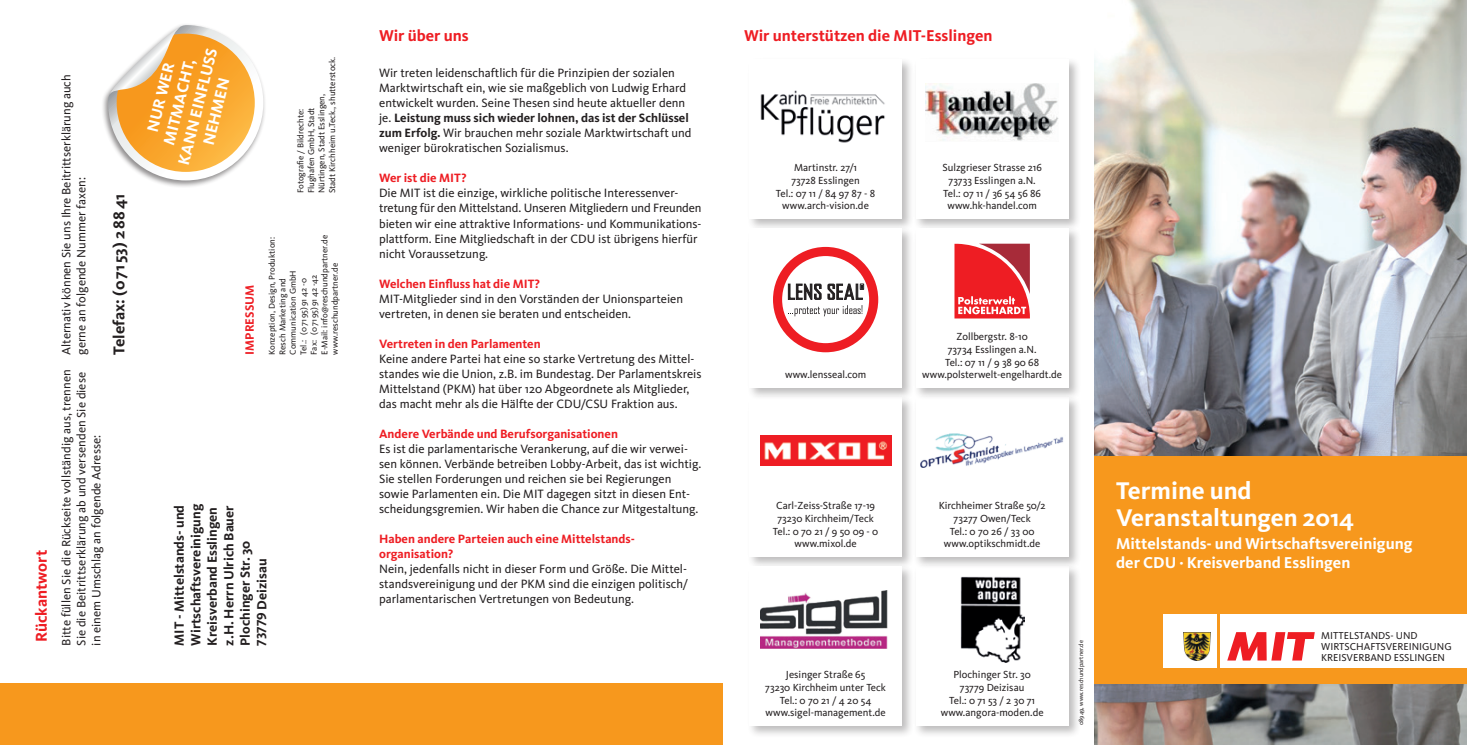
<style>
.page{position:relative;width:1467px;height:745px;background:#fff}
.page>*{position:absolute;margin:0;border:0;box-sizing:border-box;transform-origin:0 0}
.t1{font:700 25px/26.2px "CDU Kievit";color:#fff}
.t2{font:700 16.38px/19.1px "CDU Kievit";color:#fff;text-align:center}
.t3{font:700 16.25px "CDU Kievit";color:#fff}
.t4{font:700 16.25px "CDU Kievit";color:#ee1d23}
.t5{font:700 16.25px "CDU Kievit";color:#231f20}
.t6{font:700 13.75px/16.5px "CDU Kievit";color:#231f20;text-align:justify}
.t7{font:12.5px/15px "CDU Kievit";color:#231f20}
.mitglieder_beschreib{font:700 12.5px/15px "CDU Kievit";color:#ee1d23}
.t8{font:10.62px "CDU Kievit";color:#231f20}
.t9{font:10.38px/10.8px "CDU Kievit";color:#231f20}
.mitglieder_beschreib-2{font:8.75px/10.5px "CDU Kievit";color:#231f20}
.mitglieder_beschreib-3{font:6.25px "CDU Kievit";color:#231f20}
.s1{font-weight:700}
</style>
<div class="page">
<img style="left:1095px;top:0;width:372px;height:744px">
<div style="left:1095px;top:455px;width:372px;height:227px;background:#f7981d"></div>
<div style="left:0;top:682px;width:723px;height:62px;background:#f7981d"></div>
<div style="left:1220px;top:613px;width:247px;height:54px;background:#fff"></div>
<svg style="left:1227px;top:632px;width:88px;height:28px"></svg>
<div style="left:1163px;top:613px;width:54px;height:54px;background:#fff"></div>
<img style="left:1184px;top:632px;width:26px;height:28px">
<div style="left:101px;top:23px;width:165px;height:165px;background:#231f20;opacity:.5"></div>
<svg style="left:108px;top:25px;width:155px;height:155px"></svg>
<div style="left:913px;top:563px;width:168px;height:174px;background:#231f20;opacity:.3"></div>
<div style="left:916px;top:566px;width:152px;height:159px;background:#fff"></div>
<div style="left:747px;top:57px;width:167px;height:174px;background:#231f20;opacity:.3"></div>
<div style="left:749px;top:59px;width:153px;height:159px;background:#fff"></div>
<div style="left:913px;top:57px;width:168px;height:174px;background:#231f20;opacity:.3"></div>
<div style="left:916px;top:59px;width:152px;height:159px;background:#fff"></div>
<div style="left:747px;top:394px;width:167px;height:175px;background:#231f20;opacity:.3"></div>
<div style="left:749px;top:397px;width:153px;height:159px;background:#fff"></div>
<div style="left:913px;top:394px;width:168px;height:175px;background:#231f20;opacity:.3"></div>
<div style="left:916px;top:397px;width:152px;height:159px;background:#fff"></div>
<div style="left:747px;top:226px;width:167px;height:174px;background:#231f20;opacity:.3"></div>
<div style="left:749px;top:228px;width:153px;height:159px;background:#fff"></div>
<div style="left:913px;top:226px;width:168px;height:174px;background:#231f20;opacity:.3"></div>
<div style="left:916px;top:228px;width:152px;height:159px;background:#fff"></div>
<div style="left:747px;top:563px;width:167px;height:174px;background:#231f20;opacity:.3"></div>
<div style="left:749px;top:566px;width:153px;height:159px;background:#fff"></div>
<img style="left:925px;top:84px;width:134px;height:57px">
<img style="left:760px;top:90px;width:125px;height:53px">
<svg style="left:773px;top:247px;width:105px;height:105px"></svg>
<svg style="left:954px;top:243px;width:76px;height:75px;background:#e54249"></svg>
<img style="left:760px;top:435px;width:131px;height:30px">
<img style="left:921px;top:433px;width:142px;height:34px">
<img style="left:760px;top:590px;width:128px;height:58px">
<img style="left:960px;top:576px;width:64px;height:85px">
<p class="t4" style="left:32px;top:641px;width:94px;rotate:-90deg">Rückantwort</p>
<p class="t7" style="left:59px;top:354px;width:282px;rotate:-90deg">Alternativ können Sie uns Ihre Beitrittserklärung auch</p>
<p class="t7" style="left:74px;top:354px;width:179px;rotate:-90deg">gerne an folgende Nummer faxen:</p>
<p class="t7" style="left:59px;top:645px;width:278px;rotate:-90deg">Bitte füllen Sie die Rückseite vollständig aus, trennen<br>Sie die Beitrittserklärung ab und versenden Sie diese in einem Umschlag an folgende Adresse:</p>
<p class="t5" style="left:110px;top:354px;width:162px;rotate:-90deg">Telefax: (071 53) 28841</p>
<p class="t2" style="left:174px;top:162px;width:121px;rotate:-76deg">KANN EINFLUSS<br>NEHMEN</p>
<p class="t2" style="left:141px;top:138px;width:89px;rotate:-76deg">NUR WER<br>MITMACHT,</p>
<p class="mitglieder_beschreib-2" style="left:306px;top:193px;width:138px;rotate:-90deg">Flughafen GmbH, Stadt<br>Nürtingen, Stadt Esslingen,<br>Stadt Kirchheim u.Teck., shutterstock.</p>
<p class="mitglieder_beschreib-2" style="left:295px;top:193px;width:86px;rotate:-90deg">Fotografie / Bildrechte:</p>
<p class="mitglieder_beschreib" style="left:242px;top:354px;width:71px;rotate:-90deg">IMPRESSUM</p>
<p class="mitglieder_beschreib-2" style="left:319px;top:354px;width:121px;rotate:-90deg">E-Mail: info@reschundpartner.de</p>
<p class="mitglieder_beschreib-2" style="left:267px;top:354px;width:119px;rotate:-90deg">Konzeption, Design, Produktion:</p>
<p class="mitglieder_beschreib-2" style="left:330px;top:354px;width:93px;rotate:-90deg">www.reschundpartner.de</p>
<p class="mitglieder_beschreib-2" style="left:277px;top:354px;width:78px;rotate:-90deg">Resch Marketing and</p>
<p class="mitglieder_beschreib-2" style="left:288px;top:354px;width:86px;rotate:-90deg">Communication GmbH</p>
<p class="mitglieder_beschreib-2" style="left:298px;top:354px;width:78px;rotate:-90deg">Tel.: (07195)91 42 -0</p>
<p class="mitglieder_beschreib-2" style="left:309px;top:354px;width:82px;rotate:-90deg">Fax: (07195)91 42 -42</p>
<p class="t6" style="left:171px;top:645px;width:143px;rotate:-90deg">MIT - Mittelstands- und Wirtschaftsvereinigung Kreisverband Esslingen</p>
<p class="t6" style="left:221px;top:645px;width:142px;rotate:-90deg">z.H. Herrn Ulrich Bauer</p>
<p class="t6" style="left:237px;top:645px;width:107px;rotate:-90deg">Plochinger Str. 30</p>
<p class="t6" style="left:254px;top:645px;width:89px;rotate:-90deg">73779 Deizisau</p>
<p class="t4" style="left:379px;top:26px;width:91px">Wir über uns</p>
<p class="t4" style="left:744px;top:26px;width:250px">Wir unterstützen die MIT-Esslingen</p>
<p class="t7" style="left:379px;top:66px;width:314px">Wir treten leidenschaftlich für die Prinzipien der sozialen Marktwirtschaft ein, wie sie maßgeblich von Ludwig Erhard entwickelt wurden. Seine Thesen sind heute aktueller denn je. <span class="s1">Leistung muss sich wieder lohnen, das ist der Schlüssel zum Erfolg.</span> Wir brauchen mehr soziale Marktwirtschaft und weniger bürokratischen Sozialismus.</p>
<p class="mitglieder_beschreib" style="left:379px;top:171px;width:89px">Wer ist die MIT?</p>
<p class="t7" style="left:379px;top:186px;width:324px">Die MIT ist die einzige, wirkliche politische Interessenver&shy;tretung für den Mittelstand. Unseren Mitgliedern und Freunden bieten wir eine attraktive Informations- und Kommunikations&shy;plattform. Eine Mitgliedschaft in der CDU ist übrigens hierfür nicht Voraussetzung.</p>
<p class="mitglieder_beschreib" style="left:379px;top:276px;width:162px">Welchen Einfluss hat die MIT?</p>
<p class="t7" style="left:379px;top:291px;width:306px">MIT-Mitglieder sind in den Vorständen der Unionsparteien vertreten, in denen sie beraten und entscheiden.</p>
<p class="mitglieder_beschreib" style="left:379px;top:336px;width:163px">Vertreten in den Parlamenten</p>
<p class="t7" style="left:379px;top:351px;width:324px">Keine andere Partei hat eine so starke Vertretung des Mittel&shy;standes wie die Union, z.B. im Bundestag. Der Parlamentskreis Mittelstand (PKM) hat über 120 Abgeordnete als Mitglieder, das macht mehr als die Hälfte der CDU/CSU Fraktion aus.</p>
<p class="mitglieder_beschreib" style="left:379px;top:426px;width:240px">Andere Verbände und Berufsorganisationen</p>
<p class="t7" style="left:379px;top:441px;width:324px">Es ist die parlamentarische Verankerung, auf die wir verwei&shy;sen können. Verbände betreiben Lobby-Arbeit, das ist wichtig.<br>Sie stellen Forderungen und reichen sie bei Regierungen sowie Parlamenten ein. Die MIT dagegen sitzt in diesen Ent&shy;scheidungsgremien. Wir haben die Chance zur Mitgestaltung.</p>
<p class="mitglieder_beschreib" style="left:379px;top:531px;width:257px">Haben andere Parteien auch eine Mittelstands&shy;organisation?</p>
<p class="t7" style="left:379px;top:561px;width:310px;text-align:justify">Nein, jedenfalls nicht in dieser Form und Größe. Die Mittel&shy;standsvereinigung und der PKM sind die einzigen politisch/ parlamentarischen Vertretungen von Bedeutung.</p>
<p class="t8" style="left:794px;top:161px;width:65px">Martinstr. 27/1</p>
<p class="t8" style="left:791px;top:174px;width:70px">73728 Esslingen</p>
<p class="t8" style="left:776px;top:187px;width:101px">Tel.: 07 11 / 84 97 87 - 8</p>
<p class="t8" style="left:782px;top:200px;width:88px">www.arch-vision.de</p>
<p class="t8" style="left:942px;top:161px;width:101px">Sulzgrieser Strasse 216</p>
<p class="t8" style="left:949px;top:174px;width:89px">73733 Esslingen a.N.</p>
<p class="t8" style="left:943px;top:187px;width:99px">Tel.: 07 11 / 36 54 56 86</p>
<p class="t8" style="left:947px;top:200px;width:91px">www.hk-handel.com</p>
<p class="t8" style="left:956px;top:330px;width:73px">Zollbergstr. 8-10</p>
<p class="t8" style="left:948px;top:343px;width:90px">73734 Esslingen a.N.</p>
<p class="t8" style="left:945px;top:356px;width:96px">Tel.: 07 11 / 9 38 90 68</p>
<p class="t8" style="left:922px;top:368px;width:141px">www.polsterwelt-engelhardt.de</p>
<p class="t8" style="left:785px;top:368px;width:83px">www.lensseal.com</p>
<p class="t8" style="left:776px;top:499px;width:100px">Carl-Zeiss-Straße 17-19</p>
<p class="t8" style="left:777px;top:512px;width:98px">73230 Kirchheim/Teck</p>
<p class="t8" style="left:773px;top:524px;width:107px">Tel.: 0 70 21 / 9 50 09 - 0</p>
<p class="t8" style="left:794px;top:537px;width:64px">www.mixol.de</p>
<p class="t8" style="left:939px;top:499px;width:108px">Kirchheimer Straße 50/2</p>
<p class="t8" style="left:954px;top:512px;width:79px">73277 Owen/Teck</p>
<p class="t8" style="left:950px;top:524px;width:86px">Tel.: 0 70 26 / 33 00</p>
<p class="t8" style="left:944px;top:537px;width:98px">www.optikschmidt.de</p>
<p class="t8" style="left:786px;top:668px;width:81px">Jesinger Straße 65</p>
<p class="t8" style="left:765px;top:680px;width:122px">73230 Kirchheim unter Teck</p>
<p class="t8" style="left:780px;top:693px;width:93px">Tel.: 0 70 21 / 4 20 54</p>
<p class="t8" style="left:765px;top:706px;width:122px">www.sigel-management.de</p>
<p class="t8" style="left:953px;top:668px;width:79px">Plochinger Str. 30</p>
<p class="t8" style="left:960px;top:680px;width:66px">73779 Deizisau</p>
<p class="t8" style="left:949px;top:693px;width:87px">Tel.: 0 71 53 / 2 30 71</p>
<p class="t8" style="left:941px;top:706px;width:104px">www.angora-moden.de</p>
<p class="t1" style="left:1116px;top:477px;width:240px">Termine und<br>Veranstaltungen 2014</p>
<p class="t3" style="left:1116px;top:533px;width:298px">Mittelstands- und Wirtschaftsvereinigung</p>
<p class="t3" style="left:1116px;top:553px;width:236px">der CDU · Kreisverband Esslingen</p>
<p class="mitglieder_beschreib-3" style="left:1078px;top:725px;width:87px;rotate:-90deg">08949, www.reschundpartner.de</p>
<p class="t9" style="left:1321px;top:630px;width:132px">MITTELSTANDS- UND<br>WIRTSCHAFTSVEREINIGUNG</p>
<p class="t9" style="left:1321px;top:651px;width:125px">KREISVERBAND ESSLINGEN</p>
</div>
